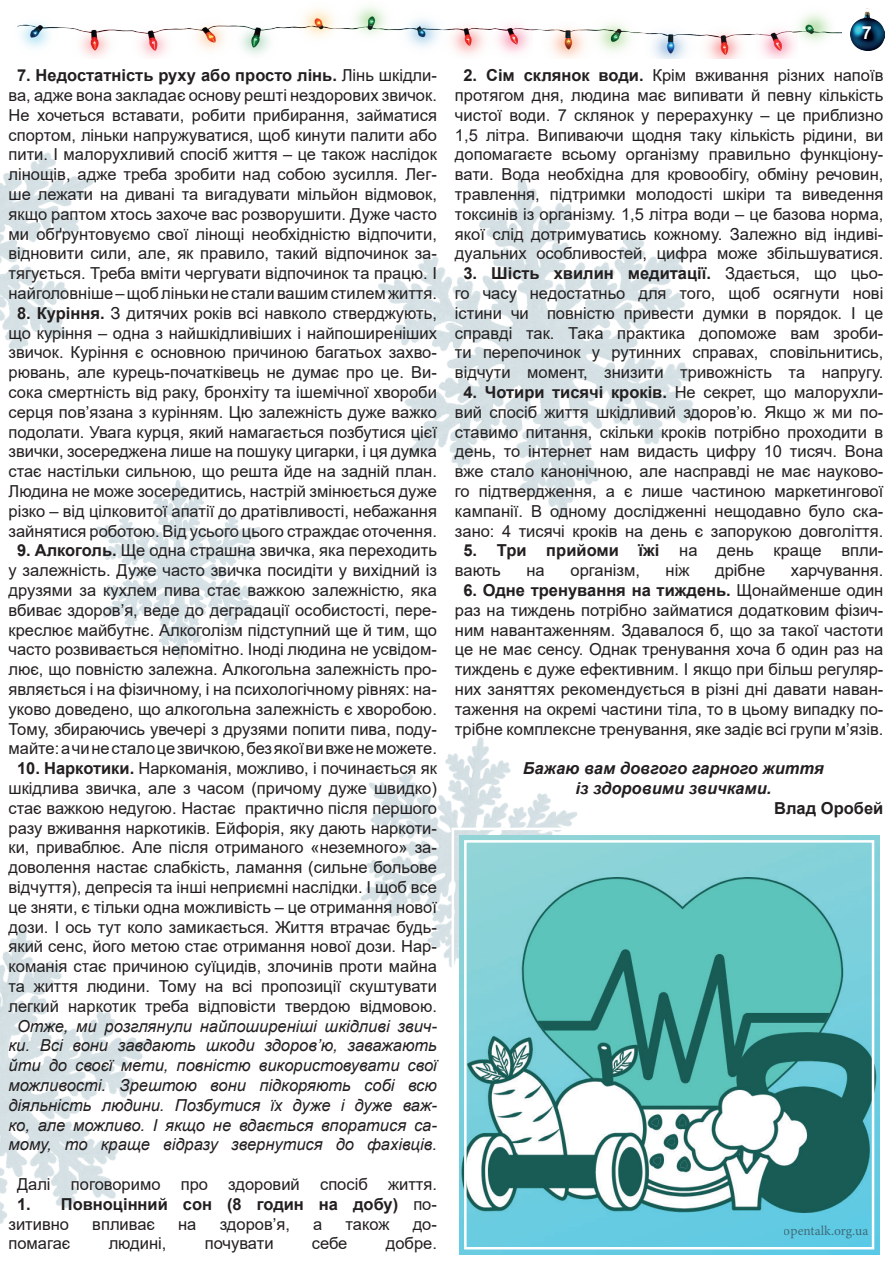
<style>
.page{position:relative;width:893px;height:1263px;background:#fff}
.page>*{position:absolute;margin:0;border:0;box-sizing:border-box;transform-origin:0 0}
.t1{font:700 18px "Arial";color:#fff}
.t2{font:16.5px/19.8px "Arial";color:#231f20;text-align:center}
.t3{font:italic 16.5px/19.8px "Arial";color:#231f20;text-align:center}
.t4{font:700 16.5px/19.8px "Arial";color:#231f20}
.t5{font:italic 700 16.5px/19.8px "Arial";color:#231f20;text-align:center}
.t6{font:13.5px "Minion Pro";color:#231f20}
.s1{font-weight:700}
.s2{font-weight:400}
</style>
<div class="page">
<img style="left:0;top:926px;width:152px;height:298px">
<img style="left:0;top:152px;width:94px;height:199px">
<img style="left:97px;top:480px;width:164px;height:179px">
<img style="left:378px;top:177px;width:324px;height:341px">
<img style="left:361px;top:737px;width:217px;height:230px">
<img style="left:850px;top:11px;width:34px;height:39px">
<svg style="left:450px;top:826px;width:430px;height:429px"></svg>
<div style="left:464px;top:840px;width:410px;height:409px;border:3px solid #fff"></div>
<img style="left:17px;top:7px;width:825px;height:52px">
<p class="t2" style="left:9px;top:65px;width:430px"><span class="s1">7. Недостатність руху або просто лінь.</span> Лінь шкідли&shy;ва, адже вона закладає основу решті нездорових звичок.<br>Не хочеться вставати, робити прибирання, займатися спортом, ліньки напружуватися, щоб кинути палити або пити. І малорухливий спосіб життя – це також наслідок лінощів, адже треба зробити над собою зусилля. Лег&shy;ше лежати на дивані та вигадувати мільйон відмовок, якщо раптом хтось захоче вас розворушити. Дуже часто ми обґрунтовуємо свої лінощі необхідністю відпочити, відновити сили, але, як правило, такий відпочинок за&shy;тягується. Треба вміти чергувати відпочинок та працю. І найголовніше – щоб ліньки не стали вашим стилем життя.</p>
<p class="t2" style="left:9px;top:303px;width:430px"><span class="s1">8. Куріння.</span> З дитячих років всі навколо стверджують, що куріння – одна з найшкідливіших і найпоширеніших звичок. Куріння є основною причиною багатьох захво&shy;рювань, але курець-початківець не думає про це. Ви&shy;сока смертність від раку, бронхіту та ішемічної хвороби серця пов’язана з курінням. Цю залежність дуже важко подолати. Увага курця, який намагається позбутися цієї звички, зосереджена лише на пошуку цигарки, і ця думка стає настільки сильною, що решта йде на задній план.<br>Людина не може зосередитись, настрій змінюється дуже різко – від цілковитої апатії до дратівливості, небажання зайнятися роботою. Від усього цього страждає оточення.</p>
<p class="t2" style="left:9px;top:541px;width:430px"><span class="s1">9. Алкоголь.</span> Ще одна страшна звичка, яка переходить у залежність. Дуже часто звичка посидіти у вихідний із друзями за кухлем пива стає важкою залежністю, яка вбиває здоров’я, веде до деградації особистості, пере&shy;креслює майбутнє. Алкоголізм підступний ще й тим, що часто розвивається непомітно. Іноді людина не усвідом&shy;лює, що повністю залежна. Алкогольна залежність про&shy;являється і на фізичному, і на психологічному рівнях: на&shy;уково доведено, що алкогольна залежність є хворобою.<br>Тому, збираючись увечері з друзями попити пива, поду&shy;майте: а чи не стало це звичкою, без якої ви вже не можете.</p>
<p class="t2" style="left:9px;top:758px;width:430px"><span class="s1">10. Наркотики.</span> Наркоманія, можливо, і починається як шкідлива звичка, але з часом (причому дуже швидко) стає важкою недугою. Настає практично після першого разу вживання наркотиків. Ейфорія, яку дають наркоти&shy;ки, приваблює. Але після отриманого «неземного» за&shy;доволення настає слабкість, ламання (сильне больове відчуття), депресія та інші неприємні наслідки. І щоб все це зняти, є тільки одна можливість – це отримання нової дози. І ось тут коло замикається. Життя втрачає будь&shy;який сенс, його метою стає отримання нової дози. Нар&shy;команія стає причиною суїцидів, злочинів проти майна та життя людини. Тому на всі пропозиції скуштувати легкий наркотик треба відповісти твердою відмовою.</p>
<p class="t3" style="left:9px;top:1016px;width:430px">Отже, ми розглянули найпоширеніші шкідливі звич&shy;ки. Всі вони завдають шкоди здоров’ю, заважають йти до своєї мети, повністю використовувати свої можливості. Зрештою вони підкоряють собі всю діяльність людини. Позбутися їх дуже і дуже важ&shy;ко, але можливо. І якщо не вдається впоратися са&shy;мому, то краще відразу звернутися до фахівців.</p>
<p class="t2" style="left:17px;top:1174px;width:421px">Далі поговоримо про здоровий спосіб життя.</p>
<p class="t4" style="left:9px;top:1194px;width:430px;text-indent:8px">1. Повноцінний сон (8 годин на добу) <span class="s2">по&shy;зитивно</span></p>
<p class="t2" style="left:92px;top:1214px;width:64px">впливає</p>
<p class="t2" style="left:178px;top:1214px;width:20px">на</p>
<p class="t2" style="left:220px;top:1214px;width:72px">здоров’я,</p>
<p class="t2" style="left:313px;top:1214px;width:11px">а</p>
<p class="t2" style="left:345px;top:1214px;width:45px">також</p>
<p class="t2" style="left:413px;top:1214px;width:26px">до-</p>
<p class="t2" style="left:9px;top:1234px;width:63px">помагає</p>
<p class="t2" style="left:109px;top:1234px;width:59px">людині,</p>
<p class="t2" style="left:205px;top:1234px;width:70px">почувати</p>
<p class="t2" style="left:312px;top:1234px;width:37px">себе</p>
<p class="t2" style="left:386px;top:1234px;width:53px">добре.</p>
<p class="t1" style="left:862px;top:20px;width:12px">7</p>
<p class="t2" style="left:455px;top:65px;width:430px"><span class="s1">2. Сім склянок води.</span> Крім вживання різних напоїв протягом дня, людина має випивати й певну кількість чистої води. 7 склянок у перерахунку – це приблизно 1,5 літра. Випиваючи щодня таку кількість рідини, ви допомагаєте всьому організму правильно функціону&shy;вати. Вода необхідна для кровообігу, обміну речовин, травлення, підтримки молодості шкіри та виведення токсинів із організму. 1,5 літра води – це базова норма, якої слід дотримуватись кожному. Залежно від індиві&shy;дуальних особливостей, цифра може збільшуватися.</p>
<p class="t2" style="left:455px;top:263px;width:430px"><span class="s1">3. Шість хвилин медитації.</span> Здається, що цьо&shy;го часу недостатньо для того, щоб осягнути нові істини чи повністю привести думки в порядок. І це справді так. Така практика допоможе вам зроби&shy;ти перепочинок у рутинних справах, сповільнитись, відчути момент, знизити тривожність та напругу.</p>
<p class="t2" style="left:455px;top:382px;width:430px"><span class="s1">4. Чотири тисячі кроків.</span> Не секрет, що малорухли&shy;вий спосіб життя шкідливий здоров’ю. Якщо ж ми по&shy;ставимо питання, скільки кроків потрібно проходити в день, то інтернет нам видасть цифру 10 тисяч. Вона вже стало канонічною, але насправді не має науково&shy;го підтвердження, а є лише частиною маркетингової кампанії. В одному дослідженні нещодавно було ска&shy;зано: 4 тисячі кроків на день є запорукою довголіття.</p>
<p class="t2" style="left:455px;top:541px;width:430px;text-align:left;text-indent:8px"><span class="s1">5. Три прийоми їжі</span> на день краще впли&shy;вають</p>
<p class="t2" style="left:526px;top:560px;width:20px">на</p>
<p class="t2" style="left:570px;top:560px;width:71px">організм,</p>
<p class="t2" style="left:666px;top:560px;width:25px">ніж</p>
<p class="t2" style="left:715px;top:560px;width:52px">дрібне</p>
<p class="t2" style="left:791px;top:560px;width:94px">харчування.</p>
<p class="t2" style="left:455px;top:580px;width:430px"><span class="s1">6. Одне тренування на тиждень.</span> Щонайменше один раз на тиждень потрібно займатися додатковим фізич&shy;ним навантаженням. Здавалося б, що за такої частоти це не має сенсу. Однак тренування хоча б один раз на тиждень є дуже ефективним. І якщо при більш регуляр&shy;них заняттях рекомендується в різні дні давати наван&shy;таження на окремі частини тіла, то в цьому випадку по&shy;трібне комплексне тренування, яке задіє всі групи м’язів.</p>
<p class="t5" style="left:523px;top:759px;width:302px">Бажаю вам довгого гарного життя із здоровими звичками.</p>
<p class="t4" style="left:774px;top:798px;width:111px">Влад Оробей</p>
<p class="t6" style="left:784px;top:1222px;width:86px">opentalk.org.ua</p>
</div>
